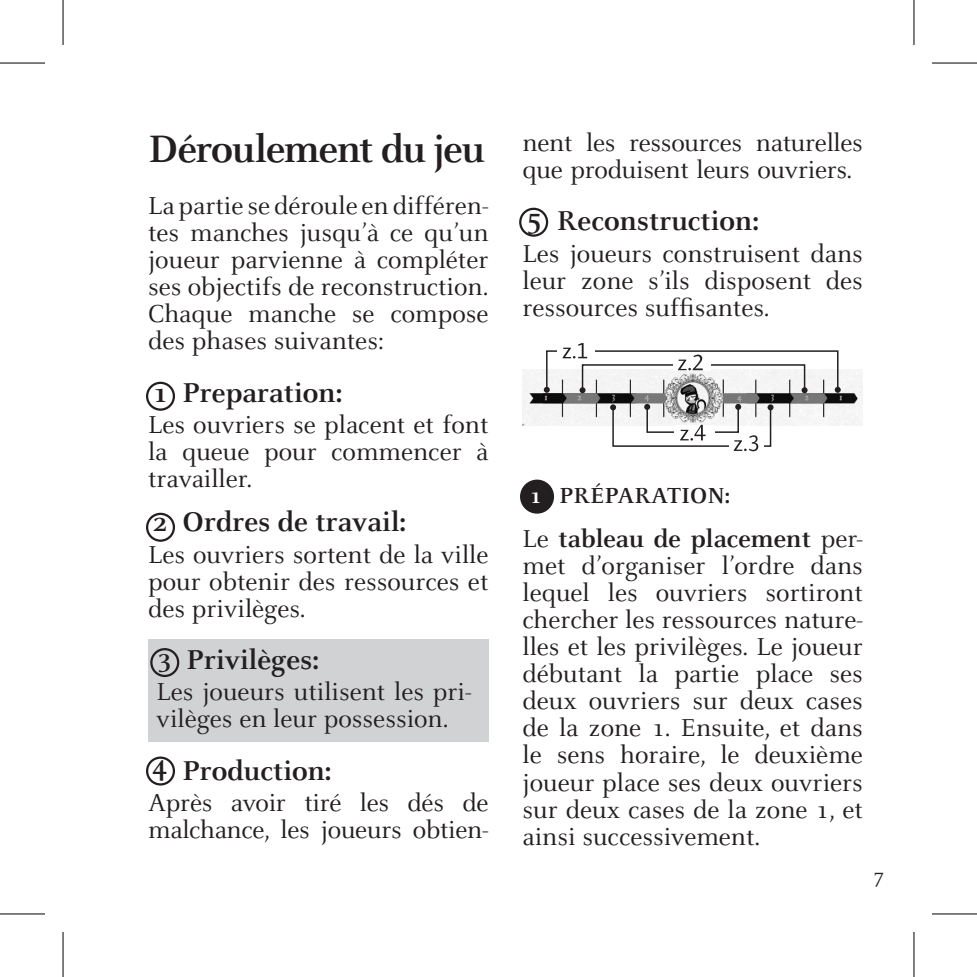
<style>
.page{position:relative;width:977px;height:977px;background:#fff}
.page>*{position:absolute;margin:0;border:0;box-sizing:border-box;transform-origin:0 0}
.t1{font:700 42px "Celeste";letter-spacing:-.025em;color:#231f20}
.t2{font:700 30px "Celeste";color:#231f20}
.t3{font:27px/27px "Celeste";color:#231f20;text-align:justify}
.t4{font:700 24px "Celeste";color:#231f20}
.t5{font:21px "Celeste";color:#231f20}
.s1{font-size:27px}
.s2{color:#fff}
.s3{font-weight:700}
</style>
<div class="page">
<div style="left:148px;top:639px;width:340px;height:102px;background:#d1d2d4"></div>
<div style="left:520px;top:479px;width:34px;height:34px;background:#231f20;border-radius:50%"></div>
<div style="left:146px;top:381px;width:29px;height:29px;border:2px solid #231f20;border-radius:50%"></div>
<div style="left:146px;top:512px;width:29px;height:29px;border:2px solid #231f20;border-radius:50%"></div>
<div style="left:150px;top:648px;width:29px;height:29px;border:2px solid #231f20;border-radius:50%"></div>
<div style="left:146px;top:756px;width:29px;height:29px;border:2px solid #231f20;border-radius:50%"></div>
<div style="left:519px;top:208px;width:29px;height:29px;border:2px solid #231f20;border-radius:50%"></div>
<img style="left:522px;top:370px;width:340px;height:55px">
<div style="left:646px;top:406px;width:93px;height:27px;border:2px solid #231f20"></div>
<svg style="left:644px;top:404px;width:6px;height:6px"></svg>
<svg style="left:735px;top:404px;width:6px;height:6px"></svg>
<div style="left:546px;top:350px;width:292px;height:40px;border:2px solid #231f20"></div>
<svg style="left:834px;top:387px;width:6px;height:6px"></svg>
<svg style="left:543px;top:387px;width:6px;height:6px"></svg>
<div style="left:557px;top:339px;width:38px;height:23px;background:#fff"></div>
<svg style="left:562px;top:343px;width:25px;height:15px"></svg>
<div style="left:612px;top:406px;width:159px;height:41px;border:2px solid #231f20"></div>
<svg style="left:610px;top:404px;width:6px;height:6px"></svg>
<svg style="left:767px;top:404px;width:6px;height:6px"></svg>
<div style="left:674px;top:424px;width:40px;height:18px;background:#fff"></div>
<div style="left:729px;top:434px;width:34px;height:21px;background:#fff"></div>
<svg style="left:680px;top:425px;width:25px;height:15px"></svg>
<div style="left:581px;top:364px;width:224px;height:27px;border:2px solid #231f20"></div>
<svg style="left:801px;top:387px;width:6px;height:6px"></svg>
<svg style="left:579px;top:387px;width:6px;height:6px"></svg>
<div style="left:673px;top:354px;width:38px;height:17px;background:#fff"></div>
<svg style="left:678px;top:354px;width:24px;height:16px"></svg>
<svg style="left:733px;top:435px;width:25px;height:16px"></svg>
<hr style="left:0;top:62px;width:45px;height:2px;background:#000">
<hr style="left:931px;top:62px;width:45px;height:2px;background:#000">
<hr style="left:0;top:913px;width:45px;height:1px;background:#000">
<hr style="left:931px;top:913px;width:45px;height:1px;background:#000">
<hr style="left:62px;top:0;width:2px;height:45px;background:#000">
<hr style="left:62px;top:931px;width:2px;height:45px;background:#000">
<hr style="left:913px;top:0;width:1px;height:45px;background:#000">
<hr style="left:913px;top:931px;width:1px;height:45px;background:#000">
<p class="t1" style="left:148px;top:127px;width:338px">Déroulement du jeu</p>
<p class="t3" style="left:148px;top:193px;width:342px">La partie se déroule en différen&shy;tes manches jusqu’à ce qu’un joueur parvienne à compléter ses objectifs de reconstruction.<br>Chaque manche se compose des phases suivantes:</p>
<p class="t2" style="left:152px;top:377px;width:192px">1 Preparation:</p>
<p class="t3" style="left:148px;top:412px;width:342px">Les ouvriers se placent et font la queue pour commencer à travailler.</p>
<p class="t2" style="left:153px;top:506px;width:255px">2 Ordres de travail:</p>
<p class="t3" style="left:148px;top:541px;width:342px">Les ouvriers sortent de la ville pour obtenir des ressources et des privilèges.</p>
<p class="t2" style="left:158px;top:644px;width:163px"><span class="s1">3</span> Privilèges:</p>
<p class="t3" style="left:157px;top:679px;width:316px">Les joueurs utilisent les pri&shy;vilèges en leur possession.</p>
<p class="t2" style="left:152px;top:754px;width:181px">4 Production:</p>
<p class="t3" style="left:148px;top:790px;width:342px">Après avoir tiré les dés de malchance, les joueurs obtien-</p>
<p class="t3" style="left:522px;top:130px;width:342px">nent les ressources naturelles que produisent leurs ouvriers.</p>
<p class="t2" style="left:526px;top:205px;width:234px">5 Reconstruction:</p>
<p class="t3" style="left:522px;top:241px;width:342px">Les joueurs construisent dans leur zone s’ils disposent des ressources suffisantes.</p>
<p class="t4" style="left:529px;top:483px;width:202px"><span class="s2">1</span> PRÉPARATION:</p>
<p class="t3" style="left:522px;top:526px;width:342px">Le <span class="s3">tableau de placement</span> per&shy;met d’organiser l’ordre dans lequel les ouvriers sortiront chercher les ressources nature&shy;lles et les privilèges. Le joueur débutant la partie place ses deux ouvriers sur deux cases de la zone 1. Ensuite, et dans le sens horaire, le deuxième joueur place ses deux ouvriers sur deux cases de la zone 1, et ainsi successivement.</p>
<p class="t5" style="left:873px;top:865px;width:12px">7</p>
</div>
